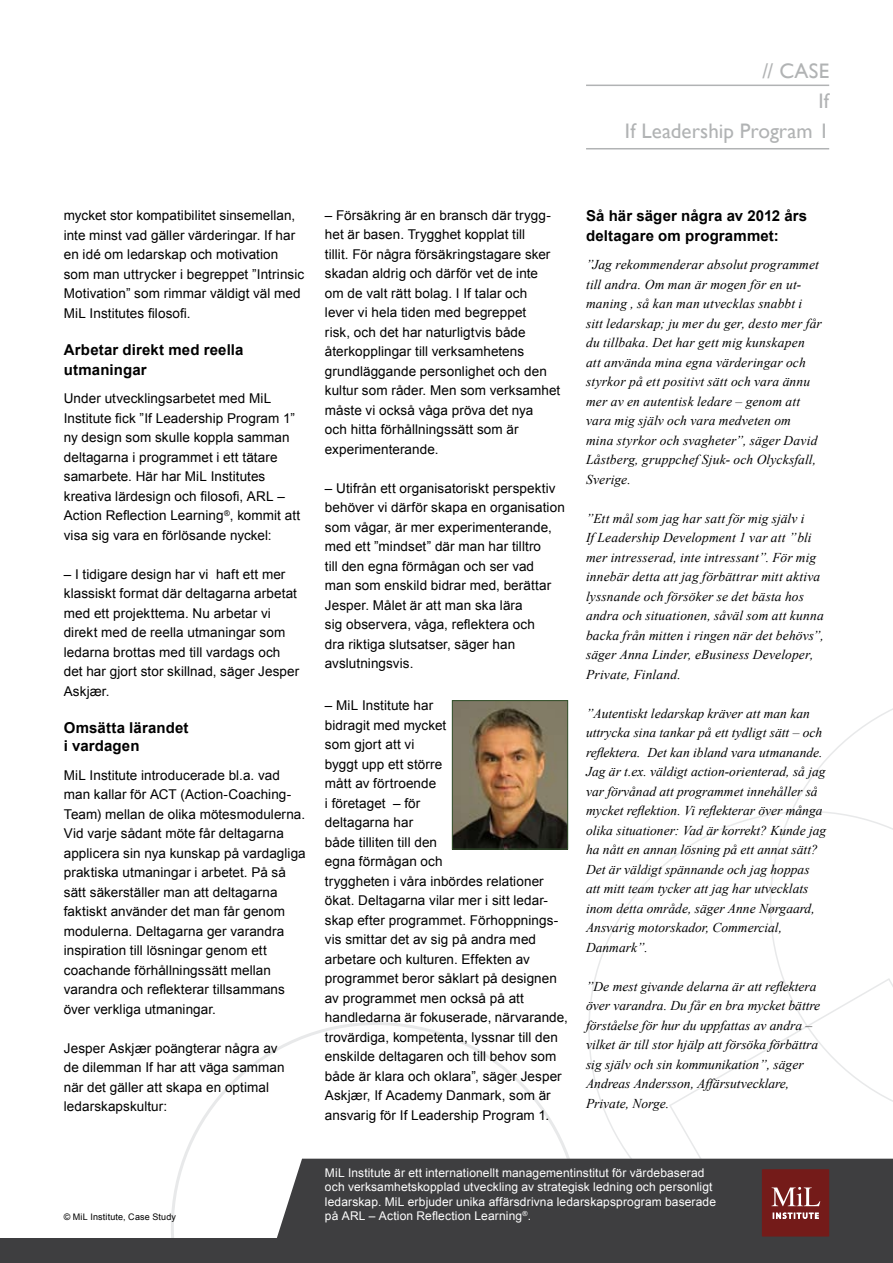
<style>
.page{position:relative;width:893px;height:1263px;background:#fff}
.page>*{position:absolute;margin:0;border:0;box-sizing:border-box;transform-origin:0 0}
.t1{font:21px/30px "Gill Sans";color:#b1b3b4;text-align:right}
.t2{font:700 15px/19.5px "Arial";letter-spacing:.01em;color:#000}
.t3{font:13.5px/19.5px "Arial";letter-spacing:.005em;color:#000}
.t4{font:italic 13.5px/19.5px "Times New Roman";color:#000}
.t5{font:12px/14.4px "Arial";letter-spacing:.01em;color:#fff}
.t6{font:9px "Arial";letter-spacing:.02em;color:#000}
</style>
<div class="page">
<svg style="left:791px;top:708px;width:102px;height:103px"></svg>
<svg style="left:588px;top:811px;width:305px;height:348px"></svg>
<svg style="left:171px;top:1022px;width:411px;height:216px"></svg>
<div style="left:0;top:1238px;width:893px;height:25px;background:#3e3e40"></div>
<div style="left:276px;top:1159px;width:617px;height:79px;background:#3e3e40"></div>
<img style="left:454px;top:702px;width:112px;height:145px">
<div style="left:452px;top:700px;width:116px;height:149px;border:1px solid #32512c"></div>
<hr style="left:586px;top:85px;width:243px;height:1px;background:#b1b3b4">
<hr style="left:586px;top:148px;width:243px;height:1px;background:#b1b3b4">
<div style="left:762px;top:1169px;width:67px;height:67px;background:#741b19"></div>
<svg style="left:773px;top:1213px;width:46px;height:6px"></svg>
<svg style="left:772px;top:1187px;width:48px;height:19px"></svg>
<h1 class="t1" style="left:625px;top:56px;width:206px">// CASE<br>If<br>If Leadership Program 1</h1>
<p class="t3" style="left:64px;top:206px;width:242px">mycket stor kompatibilitet sinsemellan, inte minst vad gäller värderingar. If har en idé om ledarskap och motivation som man uttrycker i begreppet ”Intrinsic Motivation” som rimmar väldigt väl med MiL Institutes filosofi.</p>
<p class="t2" style="left:64px;top:340px;width:181px">Arbetar direkt med reella utmaningar</p>
<p class="t3" style="left:64px;top:389px;width:238px">Under utvecklingsarbetet med MiL Institute fick ”If Leadership Program 1” ny design som skulle koppla samman deltagarna i programmet i ett tätare samarbete. Här har MiL Institutes kreativa lärdesign och filosofi, ARL – Action Reflection Learning<sup>®</sup>, kommit att visa sig vara en förlösande nyckel:</p>
<p class="t3" style="left:64px;top:564px;width:237px">– I tidigare design har vi haft ett mer klassiskt format där deltagarna arbetat med ett projekttema. Nu arbetar vi direkt med de reella utmaningar som ledarna brottas med till vardags och det har gjort stor skillnad, säger Jesper Askjær.</p>
<p class="t2" style="left:64px;top:719px;width:126px;line-height:18px">Omsätta lärandet i vardagen</p>
<p class="t3" style="left:64px;top:765px;width:244px">MiL Institute introducerade bl.a. vad man kallar för ACT (Action-Coaching-Team) mellan de olika mötesmodulerna.<br>Vid varje sådant möte får deltagarna applicera sin nya kunskap på vardagliga praktiska utmaningar i arbetet. På så sätt säkerställer man att deltagarna faktiskt använder det man får genom modulerna. Deltagarna ger varandra inspiration till lösningar genom ett coachande förhållningssätt mellan varandra och reflekterar tillsammans över verkliga utmaningar.</p>
<p class="t3" style="left:64px;top:1038px;width:222px">Jesper Askjær poängterar några av de dilemman If har att väga samman när det gäller att skapa en optimal ledarskapskultur:</p>
<p class="t6" style="left:64px;top:1211px;width:114px">© MiL Institute, Case Study</p>
<p class="t3" style="left:325px;top:206px;width:237px">– Försäkring är en bransch där trygg&shy;het är basen. Trygghet kopplat till<br>tillit. För några försäkringstagare sker skadan aldrig och därför vet de inte om de valt rätt bolag. I If talar och<br>lever vi hela tiden med begreppet<br>risk, och det har naturligtvis både återkopplingar till verksamhetens grundläggande personlighet och den kultur som råder. Men som verksamhet måste vi också våga pröva det nya<br>och hitta förhållningssätt som är experimenterande.</p>
<p class="t3" style="left:325px;top:479px;width:241px">– Utifrån ett organisatoriskt perspektiv behöver vi därför skapa en organisation som vågar, är mer experimenterande, med ett ”mindset” där man har tilltro<br>till den egna förmågan och ser vad<br>man som enskild bidrar med, berättar Jesper. Målet är att man ska lära<br>sig observera, våga, reflektera och<br>dra riktiga slutsatser, säger han avslutningsvis.</p>
<p class="t3" style="left:325px;top:696px;width:245px">– MiL Institute har<br>bidragit med mycket<br>som gjort att vi<br>byggt upp ett större<br>mått av förtroende<br>i företaget – för<br>deltagarna har<br>både tilliten till den<br>egna förmågan och<br>tryggheten i våra inbördes relationer ökat. Deltagarna vilar mer i sitt ledar&shy;skap efter programmet. Förhoppnings&shy;vis smittar det av sig på andra med arbetare och kulturen. Effekten av programmet beror såklart på designen av programmet men också på att handledarna är fokuserade, närvarande, trovärdiga, kompetenta, lyssnar till den enskilde deltagaren och till behov som både är klara och oklara”, säger Jesper<br>Askjær, If Academy Danmark, som är ansvarig för If Leadership Program 1.</p>
<p class="t2" style="left:586px;top:207px;width:223px">Så här säger några av 2012 års deltagare om programmet:</p>
<p class="t4" style="left:586px;top:255px;width:237px">”Jag rekommenderar absolut programmet till andra. Om man är mogen för en ut&shy;maning , så kan man utvecklas snabbt i sitt ledarskap; ju mer du ger, desto mer får du tillbaka. Det har gett mig kunskapen att använda mina egna värderingar och styrkor på ett positivt sätt och vara ännu mer av en autentisk ledare – genom att vara mig själv och vara medveten om<br>mina styrkor och svagheter”, säger David Låstberg, gruppchef Sjuk- och Olycksfall, Sverige.</p>
<p class="t4" style="left:586px;top:508px;width:239px">”Ett mål som jag har satt för mig själv i<br>If Leadership Development 1 var att ”bli mer intresserad, inte intressant”. För mig innebär detta att jag förbättrar mitt aktiva lyssnande och försöker se det bästa hos andra och situationen, såväl som att kunna backa från mitten i ringen när det behövs”, säger Anna Linder, eBusiness Developer, Private, Finland.</p>
<p class="t4" style="left:586px;top:703px;width:242px">”Autentiskt ledarskap kräver att man kan uttrycka sina tankar på ett tydligt sätt – och reflektera. Det kan ibland vara utmanande.<br>Jag är t.ex. väldigt action-orienterad, så jag var förvånad att programmet innehåller så mycket reflektion. Vi reflekterar över många olika situationer: Vad är korrekt? Kunde jag ha nått en annan lösning på ett annat sätt?<br>Det är väldigt spännande och jag hoppas att mitt team tycker att jag har utvecklats inom detta område, säger Anne Nørgaard, Ansvarig motorskador, Commercial, Danmark”.</p>
<p class="t4" style="left:586px;top:976px;width:236px">”De mest givande delarna är att reflektera över varandra. Du får en bra mycket bättre förståelse för hur du uppfattas av andra – vilket är till stor hjälp att försöka förbättra sig själv och sin kommunikation”, säger Andreas Andersson, Affärsutvecklare, Private, Norge.</p>
<p class="t5" style="left:325px;top:1165px;width:393px">MiL Institute är ett internationellt managementinstitut för värdebaserad och verksamhetskopplad utveckling av strategisk ledning och personligt ledarskap. MiL erbjuder unika affärsdrivna ledarskapsprogram baserade på ARL – Action Reflection Learning<sup>®</sup>.</p>
</div>
